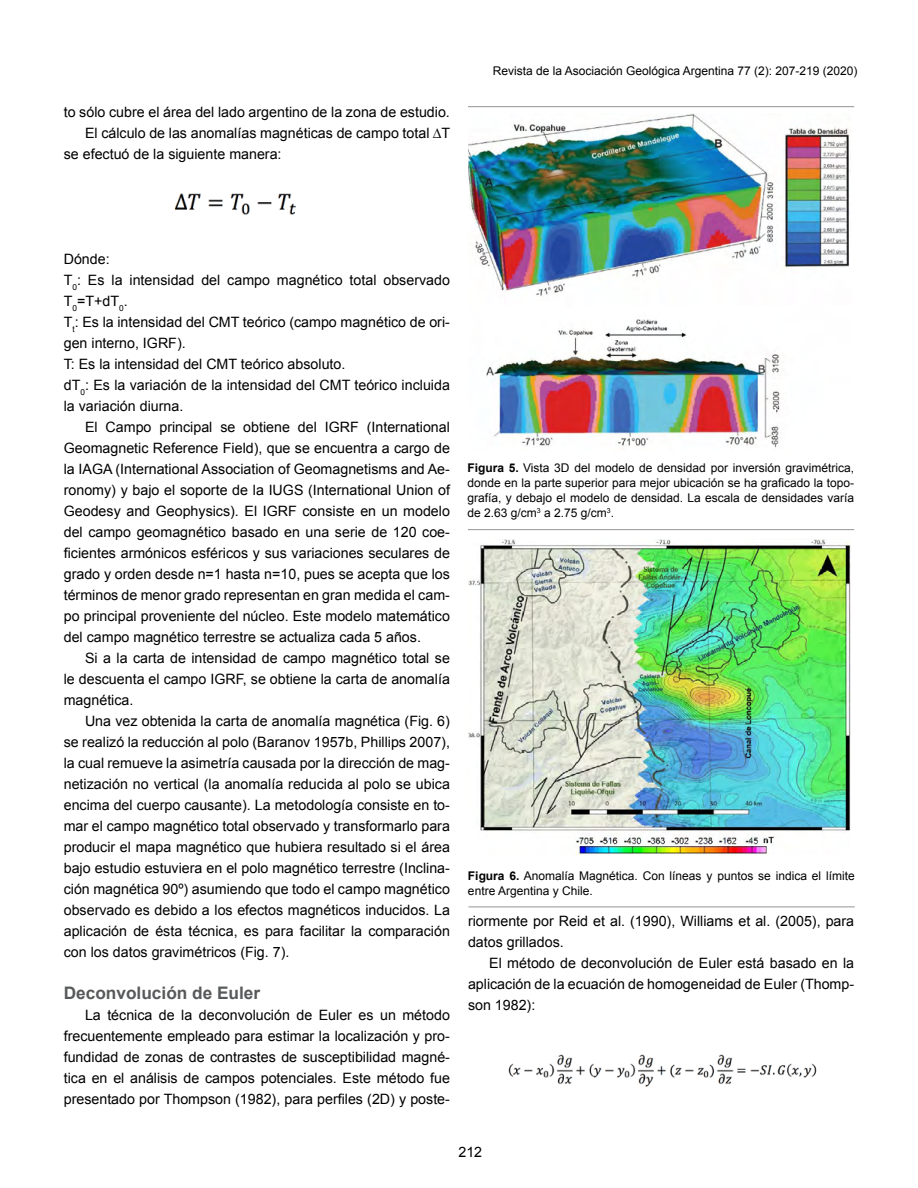
<style>
.page{position:relative;width:918px;height:1188px;background:#fff}
.page>*{position:absolute;margin:0;border:0;box-sizing:border-box;transform-origin:0 0}
.subtitulos{font:700 17.25px "Arial";color:#58595b}
.textos_san_serif{font:14.25px/21px "Arial";color:#000}
.epigrafes{font:12px/15px "Arial";color:#000;text-align:justify}
.s1{font-weight:700}
</style>
<div class="page">
<hr style="left:468px;top:529px;width:386px;height:1px;background:#939598">
<hr style="left:468px;top:106px;width:386px;height:1px;background:#939598">
<img style="left:468px;top:113px;width:383px;height:336px">
<img style="left:174px;top:193px;width:122px;height:22px">
<hr style="left:468px;top:907px;width:387px;height:1px;background:#939598">
<img style="left:469px;top:540px;width:382px;height:315px">
<img style="left:508px;top:1054px;width:309px;height:33px">
<p class="textos_san_serif" style="left:64px;top:102px;width:388px">to sólo cubre el área del lado argentino de la zona de estudio.</p>
<p class="textos_san_serif" style="left:64px;top:123px;width:388px;text-indent:21px">El cálculo de las anomalías magnéticas de campo total ∆T se efectuó de la siguiente manera:</p>
<p class="epigrafes" style="left:493px;top:63px;width:366px">Revista de la Asociación Geológica Argentina 77 (2): 207-219 (2020)</p>
<p class="textos_san_serif" style="left:64px;top:249px;width:47px">Dónde:</p>
<p class="textos_san_serif" style="left:64px;top:270px;width:388px">T<sub>0</sub>: Es la intensidad del campo magnético total observado<br>T<sub>0</sub>=T+dT<sub>0</sub>.</p>
<p class="textos_san_serif" style="left:64px;top:312px;width:388px">T<sub>t</sub>: Es la intensidad del CMT teórico (campo magnético de ori&shy;gen interno, IGRF).</p>
<p class="textos_san_serif" style="left:64px;top:354px;width:283px">T: Es la intensidad del CMT teórico absoluto.</p>
<p class="textos_san_serif" style="left:64px;top:375px;width:388px">dT<sub>0</sub>: Es la variación de la intensidad del CMT teórico incluida la variación diurna.</p>
<p class="textos_san_serif" style="left:64px;top:417px;width:388px;text-align:justify;text-indent:21px">El Campo principal se obtiene del IGRF (International Geomagnetic Reference Field), que se encuentra a cargo de la IAGA (International Association of Geomagnetisms and Ae&shy;ronomy) y bajo el soporte de la IUGS (International Union of Geodesy and Geophysics). El IGRF consiste en un modelo del campo geomagnético basado en una serie de 120 coe&shy;ficientes armónicos esféricos y sus variaciones seculares de grado y orden desde n=1 hasta n=10, pues se acepta que los términos de menor grado representan en gran medida el cam&shy;po principal proveniente del núcleo. Este modelo matemático del campo magnético terrestre se actualiza cada 5 años.</p>
<p class="textos_san_serif" style="left:64px;top:648px;width:388px;text-align:justify;text-indent:21px">Si a la carta de intensidad de campo magnético total se le descuenta el campo IGRF, se obtiene la carta de anomalía magnética.</p>
<p class="textos_san_serif" style="left:64px;top:711px;width:388px;text-align:justify;text-indent:21px">Una vez obtenida la carta de anomalía magnética (Fig. 6) se realizó la reducción al polo (Baranov 1957b, Phillips 2007), la cual remueve la asimetría causada por la dirección de mag&shy;netización no vertical (la anomalía reducida al polo se ubica encima del cuerpo causante). La metodología consiste en to&shy;mar el campo magnético total observado y transformarlo para producir el mapa magnético que hubiera resultado si el área bajo estudio estuviera en el polo magnético terrestre (Inclina&shy;ción magnética 90º) asumiendo que todo el campo magnético observado es debido a los efectos magnéticos inducidos. La aplicación de ésta técnica, es para facilitar la comparación con los datos gravimétricos (Fig. 7).</p>
<p class="subtitulos" style="left:64px;top:981px;width:198px">Deconvolución de Euler</p>
<p class="textos_san_serif" style="left:64px;top:1005px;width:388px;text-align:justify;text-indent:21px">La técnica de la deconvolución de Euler es un método frecuentemente empleado para estimar la localización y pro&shy;fundidad de zonas de contrastes de susceptibilidad magné&shy;tica en el análisis de campos potenciales. Este método fue presentado por Thompson (1982), para perfiles (2D) y poste-</p>
<p class="epigrafes" style="left:468px;top:460px;width:388px"><span class="s1">Figura 5.</span> Vista 3D del modelo de densidad por inversión gravimétrica, donde en la parte superior para mejor ubicación se ha graficado la topo&shy;grafía, y debajo el modelo de densidad. La escala de densidades varía de 2.63 g/cm<sup>3</sup> a 2.75 g/cm<sup>3</sup>.</p>
<p class="epigrafes" style="left:468px;top:868px;width:388px"><span class="s1">Figura 6.</span> Anomalía Magnética. Con líneas y puntos se indica el límite entre Argentina y Chile.</p>
<p class="textos_san_serif" style="left:468px;top:910px;width:388px">riormente por Reid et al. (1990), Williams et al. (2005), para datos grillados.</p>
<p class="textos_san_serif" style="left:468px;top:952px;width:388px;text-align:justify;text-indent:21px">El método de deconvolución de Euler está basado en la aplicación de la ecuación de homogeneidad de Euler (Thomp&shy;son 1982):</p>
<p class="textos_san_serif" style="left:458px;top:1141px;width:25px">212</p>
</div>
